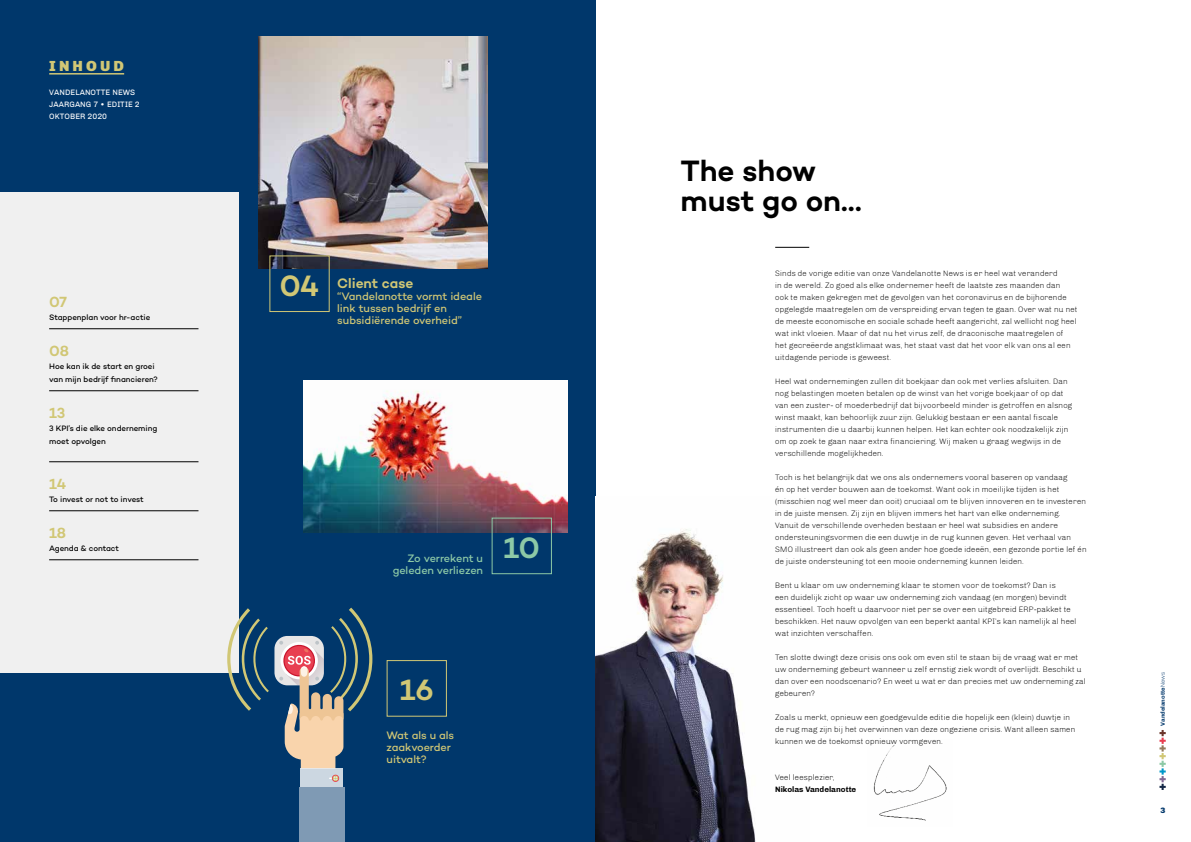
<style>
.page{position:relative;width:1191px;height:842px;background:#fff}
.page>*{position:absolute;margin:0;border:0;box-sizing:border-box;transform-origin:0 0}
.t1{font:600 30px/30px "Campton";letter-spacing:-.005em;color:#000}
.t2{font:600 30px "Campton";color:#d1c775}
.t3{font:600 30px "Campton";color:#8dc9a6}
.t4{font:600 15px "Campton";color:#d1c775}
.t5{font:900 15px "Chivo";letter-spacing:.21em;color:#d1c775}
.t6{font:600 14px "Campton";letter-spacing:-.005em;color:#d1c775}
.t7{font:500 11px/12px "Campton";letter-spacing:-.005em;color:#d1c775}
.t8{font:500 11px/12px "Campton";letter-spacing:-.01em;color:#8dc9a6;text-align:right}
.t9{font:300 8px/12px "Chivo";color:#000}
.t10{font:500 8px/13px "Campton";letter-spacing:-.005em;color:#000}
.t11{font:8px/12px "Chivo";letter-spacing:.01em;color:#fff}
.t12{font:700 8px "Chivo";color:#000}
.t13{font:900 8px "Chivo";color:#00376b}
.t14{font:700 6px "Chivo";color:#00376b}
.s1{font-size:30px}
.s2{font-weight:300}
</style>
<div class="page">
<svg style="left:1159px;top:730px;width:6px;height:60px"></svg>
<div style="left:0;top:0;width:595px;height:842px;background:#00376b"></div>
<img style="left:873px;top:745px;width:74px;height:76px">
<img style="left:595px;top:529px;width:161px;height:313px">
<hr style="left:775px;top:247px;width:34px;height:1px;background:#000">
<div style="left:0;top:192px;width:238px;height:480px;background:#f0f0f0"></div>
<hr style="left:49px;top:328px;width:149px;height:1px;background:#000">
<hr style="left:49px;top:390px;width:149px;height:1px;background:#000">
<hr style="left:49px;top:461px;width:149px;height:1px;background:#000">
<hr style="left:49px;top:510px;width:149px;height:1px;background:#000">
<hr style="left:49px;top:559px;width:149px;height:1px;background:#000">
<div style="left:386px;top:660px;width:61px;height:57px;border:1px solid #d1c775"></div>
<hr style="left:49px;top:73px;width:75px;height:2px;background:#d1c775">
<img style="left:258px;top:36px;width:230px;height:233px">
<div style="left:269px;top:255px;width:61px;height:57px;border:1px solid #d1c775"></div>
<img style="left:303px;top:380px;width:264px;height:152px">
<div style="left:491px;top:518px;width:61px;height:56px;border:1px solid #8dc9a6"></div>
<div style="left:274px;top:636px;width:50px;height:49px;background:#e7e6e6;border-radius:13px"></div>
<svg style="left:227px;top:608px;width:42px;height:103px"></svg>
<div style="left:301px;top:768px;width:42px;height:19px;background:#ccd7e1"></div>
<div style="left:299px;top:787px;width:45px;height:55px;background:#7f9ab4"></div>
<svg style="left:329px;top:775px;width:9px;height:6px"></svg>
<svg style="left:279px;top:608px;width:93px;height:160px"></svg>
<h2 class="t5" style="left:49px;top:57px;width:76px">INHOUD</h2>
<p class="t11" style="left:49px;top:87px;width:92px">VANDELANOTTE NEWS<br>JAARGANG 7 • EDITIE 2<br>OKTOBER 2020</p>
<h2 class="t4" style="left:49px;top:292px;width:20px">07</h2>
<p class="t10" style="left:49px;top:311px;width:103px">Stappenplan voor hr-actie</p>
<h2 class="t4" style="left:49px;top:341px;width:21px">08</h2>
<p class="t10" style="left:49px;top:360px;width:110px">Hoe kan ik de start en groei van mijn bedrijf financieren?</p>
<h2 class="t4" style="left:49px;top:403px;width:18px">13</h2>
<p class="t10" style="left:49px;top:422px;width:110px">3 KPI’s die elke onderneming moet opvolgen</p>
<h2 class="t4" style="left:49px;top:474px;width:19px">14</h2>
<p class="t10" style="left:49px;top:493px;width:96px">To invest or not to invest</p>
<h2 class="t4" style="left:49px;top:523px;width:19px">18</h2>
<p class="t10" style="left:49px;top:542px;width:71px">Agenda &amp; contact</p>
<h3 class="t6" style="left:280px;top:274px;width:135px"><span class="s1">04</span> Client case</h3>
<h3 class="t7" style="left:337px;top:290px;width:146px">“Vandelanotte vormt ideale link tussen bedrijf en subsidiërende overheid”</h3>
<h3 class="t8" style="left:393px;top:552px;width:92px">Zo verrekent u geleden verliezen</h3>
<h1 class="t3" style="left:503px;top:528px;width:38px">10</h1>
<h1 class="t2" style="left:400px;top:671px;width:35px">16</h1>
<h3 class="t7" style="left:386px;top:729px;width:69px">Wat als u als zaakvoerder uitvalt?</h3>
<h1 class="t1" style="left:680px;top:155px;width:183px">The show must go on…</h1>
<p class="t9" style="left:775px;top:267px;width:304px">Sinds de vorige editie van onze Vandelanotte News is er heel wat veranderd<br>in de wereld. Zo goed als elke ondernemer heeft de laatste zes maanden dan<br>ook te maken gekregen met de gevolgen van het coronavirus en de bijhorende opgelegde maatregelen om de verspreiding ervan tegen te gaan. Over wat nu net de meeste economische en sociale schade heeft aangericht, zal wellicht nog heel wat inkt vloeien. Maar of dat nu het virus zelf, de draconische maatregelen of<br>het gecreëerde angstklimaat was, het staat vast dat het voor elk van ons al een uitdagende periode is geweest.</p>
<p class="t9" style="left:775px;top:375px;width:299px">Heel wat ondernemingen zullen dit boekjaar dan ook met verlies afsluiten. Dan nog belastingen moeten betalen op de winst van het vorige boekjaar of op dat van een zuster- of moederbedrijf dat bijvoorbeeld minder is getroffen en alsnog winst maakt, kan behoorlijk zuur zijn. Gelukkig bestaan er een aantal fiscale instrumenten die u daarbij kunnen helpen. Het kan echter ook noodzakelijk zijn om op zoek te gaan naar extra financiering. Wij maken u graag wegwijs in de verschillende mogelijkheden.</p>
<p class="t9" style="left:775px;top:471px;width:313px">Toch is het belangrijk dat we ons als ondernemers vooral baseren op vandaag<br>én op het verder bouwen aan de toekomst. Want ook in moeilijke tijden is het (misschien nog wel meer dan ooit) cruciaal om te blijven innoveren en te investeren in de juiste mensen. Zij zijn en blijven immers het hart van elke onderneming.<br>Vanuit de verschillende overheden bestaan er heel wat subsidies en andere ondersteuningsvormen die een duwtje in de rug kunnen geven. Het verhaal van SMO illustreert dan ook als geen ander hoe goede ideeën, een gezonde portie lef én de juiste ondersteuning tot een mooie onderneming kunnen leiden.</p>
<p class="t9" style="left:775px;top:579px;width:303px">Bent u klaar om uw onderneming klaar te stomen voor de toekomst? Dan is<br>een duidelijk zicht op waar uw onderneming zich vandaag (en morgen) bevindt essentieel. Toch hoeft u daarvoor niet per se over een uitgebreid ERP-pakket te beschikken. Het nauw opvolgen van een beperkt aantal KPI’s kan namelijk al heel wat inzichten verschaffen.</p>
<p class="t9" style="left:775px;top:651px;width:312px">Ten slotte dwingt deze crisis ons ook om even stil te staan bij de vraag wat er met uw onderneming gebeurt wanneer u zelf ernstig ziek wordt of overlijdt. Beschikt u dan over een noodscenario? En weet u wat er dan precies met uw onderneming zal gebeuren?</p>
<p class="t9" style="left:775px;top:711px;width:302px">Zoals u merkt, opnieuw een goedgevulde editie die hopelijk een (klein) duwtje in de rug mag zijn bij het overwinnen van deze ongeziene crisis. Want alleen samen kunnen we de toekomst opnieuw vormgeven.</p>
<p class="t9" style="left:775px;top:771px;width:61px">Veel leesplezier,</p>
<p class="t12" style="left:775px;top:785px;width:83px">Nikolas Vandelanotte</p>
<p class="t14" style="left:1159px;top:725px;width:55px;rotate:-90deg">Vandelanotte<span class="s2">News</span></p>
<p class="t13" style="left:1160px;top:806px;width:6px">3</p>
</div>
